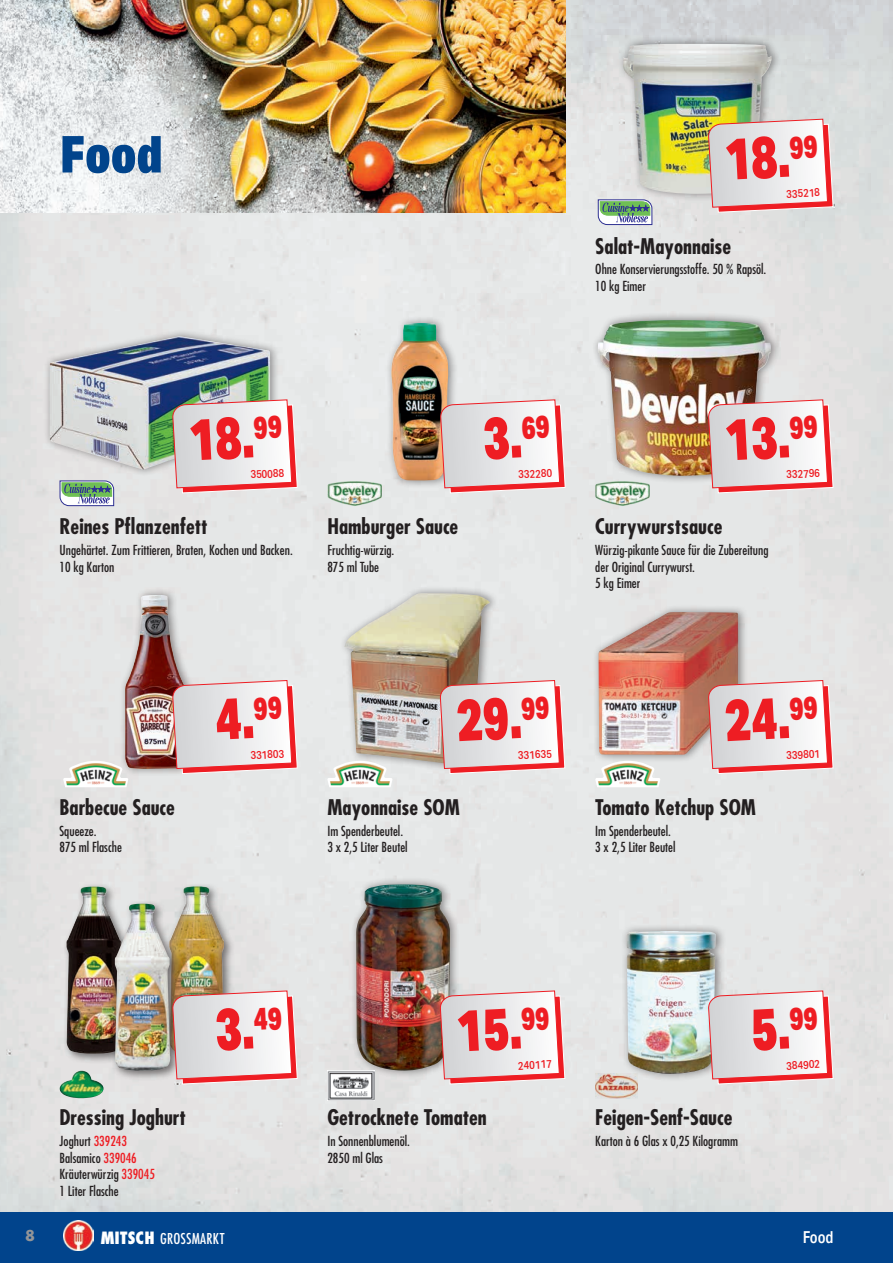
<style>
.page{position:relative;width:893px;height:1263px;background:#fff}
.page>*{position:absolute;margin:0;border:0;box-sizing:border-box;transform-origin:0 0}
.t1{font:900 58.5px "Aktiv Grotesk Cd";color:#ee1d23;scale:.9 1}
.t2{font:900 51px "Aktiv Grotesk Cd";color:#01448c}
.t3{font:700 condensed 21px "Futura Std";color:#231f20}
.t4{font:500 16.5px "Futura PT Cond";letter-spacing:.015em;color:#fff}
.t5{font:500 16.5px "Aktiv Grotesk Cd";color:#fff}
.t6{font:700 16.5px "Futura PT";color:#939598}
.t7{font:condensed 13.5px/16.5px "Futura Std";color:#231f20}
.t8{font:500 11.25px "Aktiv Grotesk Cd";color:#ee1d23}
.s1{color:#ee1d23}
.s2{font-family:"Futura Std";font-weight:800;font-stretch:condensed}
</style>
<div class="page">
<div style="left:0;top:1212px;width:893px;height:51px;background:#01448c"></div>
<img style="left:0;top:0;width:566px;height:213px">
<div style="left:617px;top:36px;width:164px;height:166px;background:#231f20;opacity:.5"></div>
<img style="left:623px;top:44px;width:149px;height:150px">
<div style="left:44px;top:329px;width:236px;height:148px;background:#231f20;opacity:.5"></div>
<img style="left:50px;top:336px;width:220px;height:133px">
<div style="left:385px;top:315px;width:73px;height:173px;background:#231f20;opacity:.5"></div>
<img style="left:391px;top:323px;width:57px;height:157px">
<div style="left:592px;top:312px;width:189px;height:172px;background:#231f20;opacity:.5"></div>
<img style="left:598px;top:320px;width:173px;height:156px">
<div style="left:119px;top:587px;width:76px;height:190px;background:#231f20;opacity:.5"></div>
<img style="left:125px;top:595px;width:60px;height:174px">
<div style="left:350px;top:876px;width:111px;height:203px;background:#231f20;opacity:.5"></div>
<img style="left:356px;top:884px;width:94px;height:188px">
<div style="left:62px;top:882px;width:70px;height:182px;background:#231f20;opacity:.6"></div>
<img style="left:66px;top:887px;width:56px;height:166px">
<div style="left:165px;top:882px;width:70px;height:182px;background:#231f20;opacity:.6"></div>
<img style="left:169px;top:886px;width:56px;height:104px">
<div style="left:111px;top:899px;width:70px;height:182px;background:#231f20;opacity:.6"></div>
<img style="left:115px;top:904px;width:55px;height:167px">
<div style="left:339px;top:585px;width:160px;height:186px;background:#231f20;opacity:.5"></div>
<img style="left:344px;top:593px;width:146px;height:170px">
<div style="left:620px;top:923px;width:106px;height:158px;background:#231f20;opacity:.5"></div>
<img style="left:626px;top:931px;width:90px;height:143px">
<div style="left:592px;top:604px;width:156px;height:159px;background:#231f20;opacity:.5"></div>
<img style="left:598px;top:612px;width:140px;height:143px">
<svg style="left:598px;top:199px;width:54px;height:26px"></svg>
<svg style="left:60px;top:480px;width:54px;height:26px"></svg>
<img style="left:327px;top:481px;width:55px;height:25px">
<img style="left:595px;top:481px;width:55px;height:25px">
<img style="left:63px;top:761px;width:65px;height:26px">
<img style="left:327px;top:761px;width:65px;height:26px">
<img style="left:595px;top:761px;width:65px;height:26px">
<img style="left:59px;top:1070px;width:45px;height:28px">
<img style="left:327px;top:1070px;width:47px;height:31px">
<img style="left:595px;top:1073px;width:43px;height:25px">
<img style="left:63px;top:1220px;width:30px;height:30px">
<svg style="left:708px;top:118px;width:126px;height:95px"></svg>
<svg style="left:708px;top:399px;width:126px;height:95px"></svg>
<svg style="left:440px;top:399px;width:126px;height:95px"></svg>
<svg style="left:172px;top:399px;width:126px;height:95px"></svg>
<svg style="left:708px;top:680px;width:126px;height:94px"></svg>
<svg style="left:708px;top:990px;width:126px;height:95px"></svg>
<svg style="left:440px;top:680px;width:126px;height:94px"></svg>
<svg style="left:440px;top:990px;width:126px;height:95px"></svg>
<svg style="left:172px;top:680px;width:126px;height:94px"></svg>
<svg style="left:172px;top:990px;width:126px;height:95px"></svg>
<h2 class="t2" style="left:60px;top:122px;width:104px">Food</h2>
<h1 class="t1" style="left:723px;top:122px;width:105px;rotate:-3deg">18.<sup>99</sup></h1>
<h3 class="t3" style="left:595px;top:233px;width:137px">Salat-Mayonnaise</h3>
<p class="t7" style="left:595px;top:261px;width:173px">Ohne Konservierungsstoffe. 50 % Rapsöl.<br>10 kg Eimer</p>
<p class="t8" style="left:786px;top:187px;width:35px;rotate:-3deg">335218</p>
<h1 class="t1" style="left:187px;top:402px;width:105px;rotate:-3deg">18.<sup>99</sup></h1>
<p class="t8" style="left:250px;top:468px;width:35px;rotate:-3deg">350088</p>
<h3 class="t3" style="left:60px;top:514px;width:150px">Reines Pflanzenfett</h3>
<p class="t7" style="left:60px;top:542px;width:235px">Ungehärtet. Zum Frittieren, Braten, Kochen und Backen.<br>10 kg Karton</p>
<h3 class="t3" style="left:327px;top:514px;width:132px">Hamburger Sauce</h3>
<p class="t7" style="left:327px;top:542px;width:68px">Fruchtig-würzig.<br>875 ml Tube</p>
<h1 class="t1" style="left:481px;top:401px;width:76px;rotate:-3deg">3.<sup>69</sup></h1>
<p class="t8" style="left:518px;top:468px;width:35px;rotate:-3deg">332280</p>
<h3 class="t3" style="left:60px;top:794px;width:117px">Barbecue Sauce</h3>
<p class="t7" style="left:60px;top:822px;width:64px">Squeeze.<br>875 ml Flasche</p>
<h1 class="t1" style="left:213px;top:681px;width:76px;rotate:-3deg">4.<sup>99</sup></h1>
<p class="t8" style="left:250px;top:748px;width:35px;rotate:-3deg">331803</p>
<h1 class="t1" style="left:455px;top:683px;width:105px;rotate:-3deg">29.<sup>99</sup></h1>
<h3 class="t3" style="left:327px;top:794px;width:134px">Mayonnaise SOM</h3>
<p class="t7" style="left:327px;top:822px;width:82px">Im Spenderbeutel.<br>3 x 2,5 Liter Beutel</p>
<p class="t8" style="left:518px;top:748px;width:35px;rotate:-3deg">331635</p>
<h1 class="t1" style="left:723px;top:402px;width:105px;rotate:-3deg">13.<sup>99</sup></h1>
<h3 class="t3" style="left:595px;top:514px;width:129px">Currywurstsauce</h3>
<p class="t7" style="left:595px;top:542px;width:175px">Würzig-pikante Sauce für die Zubereitung der Original Currywurst.<br>5 kg Eimer</p>
<p class="t8" style="left:786px;top:468px;width:35px;rotate:-3deg">332796</p>
<h1 class="t1" style="left:723px;top:683px;width:105px;rotate:-3deg">24.<sup>99</sup></h1>
<h3 class="t3" style="left:595px;top:794px;width:162px">Tomato Ketchup SOM</h3>
<p class="t7" style="left:595px;top:822px;width:82px">Im Spenderbeutel.<br>3 x 2,5 Liter Beutel</p>
<p class="t8" style="left:786px;top:748px;width:35px;rotate:-3deg">339801</p>
<h3 class="t3" style="left:60px;top:1104px;width:128px">Dressing Joghurt</h3>
<p class="t7" style="left:60px;top:1133px;width:97px">Joghurt <span class="s1">339243<br></span>Balsamico <span class="s1">339046<br></span>Kräuterwürzig <span class="s1">339045<br></span>1 Liter Flasche</p>
<h1 class="t1" style="left:213px;top:992px;width:76px;rotate:-3deg">3.<sup>49</sup></h1>
<h1 class="t1" style="left:455px;top:993px;width:105px;rotate:-3deg">15.<sup>99</sup></h1>
<h3 class="t3" style="left:327px;top:1105px;width:161px">Getrocknete Tomaten</h3>
<p class="t7" style="left:327px;top:1133px;width:84px">In Sonnenblumenöl.<br>2850 ml Glas</p>
<p class="t8" style="left:518px;top:1059px;width:35px;rotate:-3deg">240117</p>
<h1 class="t1" style="left:749px;top:992px;width:76px;rotate:-3deg">5.<sup>99</sup></h1>
<p class="t8" style="left:786px;top:1059px;width:35px;rotate:-3deg">384902</p>
<h3 class="t3" style="left:595px;top:1105px;width:139px">Feigen-Senf-Sauce</h3>
<p class="t7" style="left:595px;top:1133px;width:144px">Karton à 6 Glas x 0,25 Kilogramm</p>
<p class="t6" style="left:25px;top:1225px;width:11px">8</p>
<p class="t5" style="left:803px;top:1227px;width:32px">Food</p>
<p class="t4" style="left:101px;top:1229px;width:125px"><span class="s2">MITSCH</span> GROSSMARKT</p>
</div>
